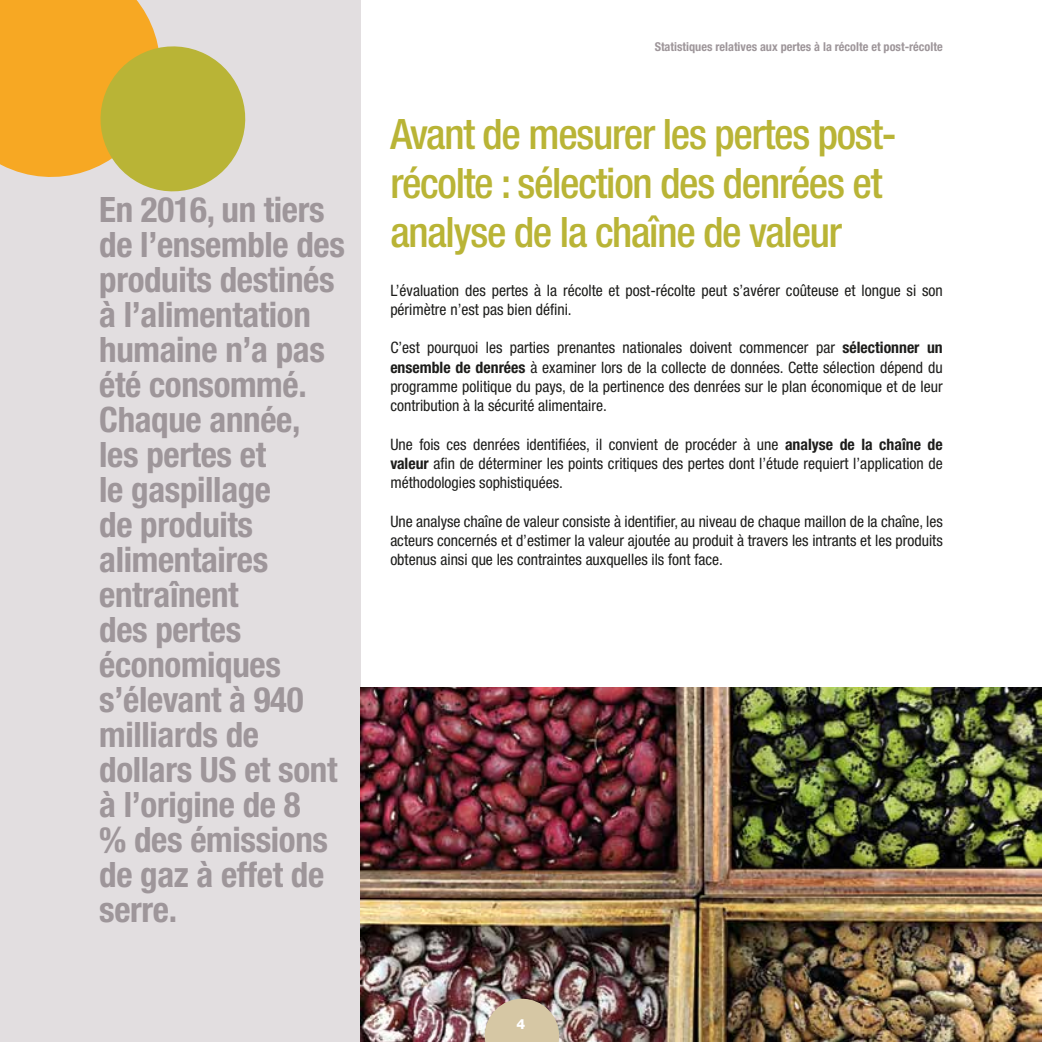
<style>
.page{position:relative;width:1042px;height:1042px;background:#fff}
.page>*{position:absolute;margin:0;border:0;box-sizing:border-box;transform-origin:0 0}
.t1{font:500 condensed 42px/49px "Helvetica Neue LT Std";letter-spacing:-.03em;color:#b9b436}
.t2{font:700 condensed 35px/35px "Helvetica Neue LT Std";letter-spacing:-.01em;color:#9e969a}
.t3{font:condensed 15.75px/19.2px "Helvetica Neue LT Std";color:#1d1d1b;text-align:justify}
.t4{font:800 14px "Helvetica Neue LT Std";color:#fff}
.t5{font:700 condensed 12.25px "Helvetica Neue LT Std";color:#9e969a}
.s1{font-weight:700}
</style>
<div class="page">
<div style="left:0;top:0;width:360px;height:1042px;background:#e2dee0"></div>
<img style="left:360px;top:688px;width:682px;height:354px">
<svg style="left:0;top:0;width:246px;height:192px"></svg>
<svg style="left:485px;top:998px;width:74px;height:44px;background:#ccbca0"></svg>
<p class="t2" style="left:99px;top:192px;width:247px">En 2016, un tiers de l’ensemble des produits destinés à l’alimentation humaine n’a pas été consommé.<br>Chaque année, les pertes et<br>le gaspillage<br>de produits alimentaires entraînent<br>des pertes économiques s’élevant à 940 milliards de dollars US et sont à l’origine de 8<br>% des émissions de gaz à effet de serre.</p>
<p class="t5" style="left:655px;top:39px;width:290px">Statistiques relatives aux pertes à la récolte et post-récolte</p>
<h1 class="t1" style="left:390px;top:109px;width:508px">Avant de mesurer les pertes post&shy;récolte : sélection des denrées et analyse de la chaîne de valeur</h1>
<p class="t3" style="left:390px;top:280px;width:554px">L’évaluation des pertes à la récolte et post-récolte peut s’avérer coûteuse et longue si son périmètre n’est pas bien défini.</p>
<p class="t3" style="left:390px;top:338px;width:554px">C’est pourquoi les parties prenantes nationales doivent commencer par <span class="s1">sélectionner un ensemble de denrées</span> à examiner lors de la collecte de données. Cette sélection dépend du programme politique du pays, de la pertinence des denrées sur le plan économique et de leur contribution à la sécurité alimentaire.</p>
<p class="t3" style="left:390px;top:434px;width:554px">Une fois ces denrées identifiées, il convient de procéder à une <span class="s1">analyse de la chaîne de valeur</span> afin de déterminer les points critiques des pertes dont l’étude requiert l’application de méthodologies sophistiquées.</p>
<p class="t3" style="left:390px;top:511px;width:554px">Une analyse chaîne de valeur consiste à identifier, au niveau de chaque maillon de la chaîne, les acteurs concernés et d’estimer la valeur ajoutée au produit à travers les intrants et les produits obtenus ainsi que les contraintes auxquelles ils font face.</p>
<p class="t4" style="left:516px;top:1015px;width:10px">4</p>
</div>
